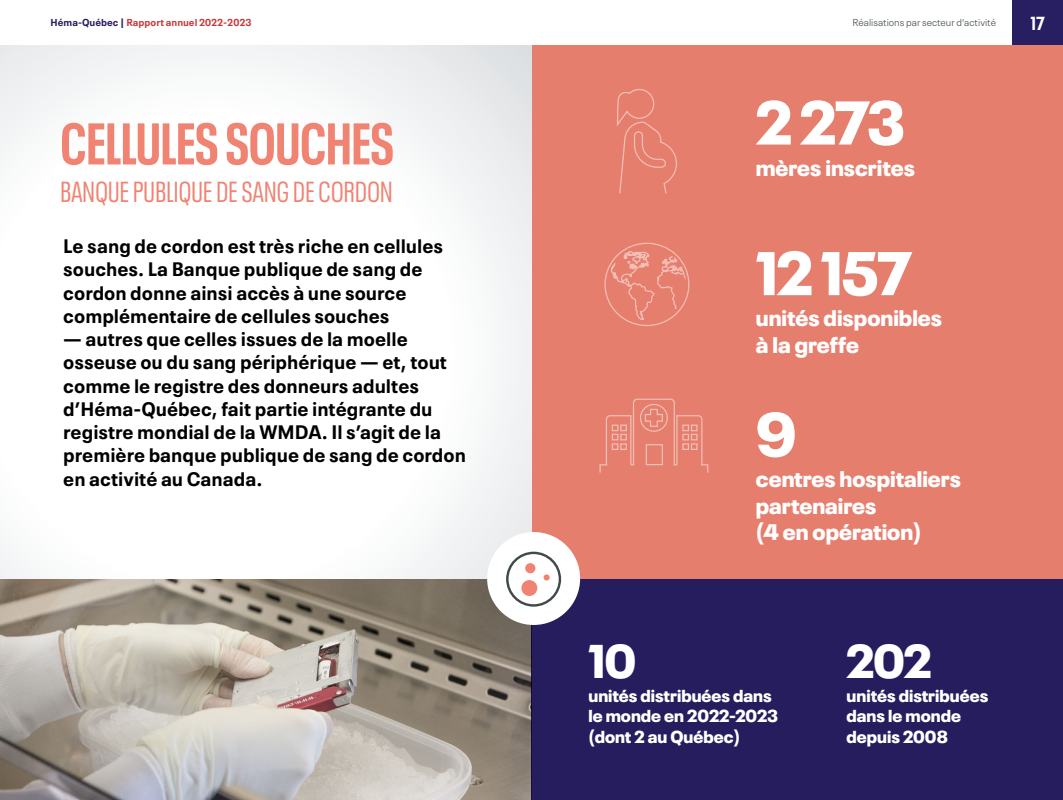
<style>
.page{position:relative;width:1063px;height:800px;background:#fff}
.page>*{position:absolute;margin:0;border:0;box-sizing:border-box;transform-origin:0 0}
.t1{font:900 61.06px "Neue Plak";letter-spacing:-.025em;color:#fff}
.t2{font:700 condensed 58.19px "Neue Plak";color:#f08372}
.t3{font:900 46.94px "Neue Plak";color:#fff}
.t4{font:condensed 28.75px "Neue Plak";letter-spacing:.01em;color:#f08372}
.t5{font:900 22.38px/26.4px "Neue Plak";color:#fff}
.t6{font:700 19.38px/23.2px "Neue Plak Text";color:#000}
.t7{font:700 condensed 18.75px "Neue Plak";color:#fff}
.t8{font:900 17.19px/20.3px "Neue Plak";color:#fff}
.t9{font:700 10px "Neue Plak Text";color:#c53a3d}
.t10{font:300 10px "Neue Plak Text";color:#40494c}
.s1{color:#271f61}
</style>
<div class="page">
<img style="left:0;top:579px;width:531px;height:221px">
<div style="left:531px;top:45px;width:531px;height:534px;background:#e67e6e"></div>
<div style="left:531px;top:579px;width:531px;height:221px;background:#271f61"></div>
<svg style="left:0;top:45px;width:531px;height:534px"></svg>
<div style="left:487px;top:532px;width:93px;height:93px;background:#fff;border-radius:50%"></div>
<svg style="left:506px;top:552px;width:55px;height:55px"></svg>
<svg style="left:617px;top:89px;width:60px;height:105px"></svg>
<svg style="left:604px;top:242px;width:86px;height:84px"></svg>
<svg style="left:599px;top:398px;width:110px;height:75px"></svg>
<div style="left:1012px;top:0;width:50px;height:45px;background:#271f61"></div>
<p class="t9" style="left:51px;top:15px;width:202px"><span class="s1">Héma-Québec |</span> Rapport annuel 2022-2023</p>
<p class="t10" style="left:852px;top:15px;width:145px">Réalisations par secteur d'activité</p>
<p class="t7" style="left:1030px;top:9px;width:16px">17</p>
<h2 class="t2" style="left:60px;top:102px;width:335px">CELLULES SOUCHES</h2>
<h3 class="t4" style="left:60px;top:172px;width:333px">BANQUE PUBLIQUE DE SANG DE CORDON</h3>
<p class="t6" style="left:63px;top:232px;width:381px">Le sang de cordon est très riche en cellules souches. La Banque publique de sang de cordon donne ainsi accès à une source complémentaire de cellules souches</p>
<p class="t6" style="left:63px;top:325px;width:404px">— autres que celles issues de la moelle osseuse ou du sang périphérique — et, tout comme le registre des donneurs adultes d’Héma‑Québec, fait partie intégrante du registre mondial de la WMDA. Il s’agit de la première banque publique de sang de cordon en activité au Canada.</p>
<h1 class="t1" style="left:756px;top:73px;width:151px">2 273</h1>
<p class="t5" style="left:756px;top:152px;width:161px">mères inscrites</p>
<h1 class="t1" style="left:756px;top:224px;width:158px">12 157</h1>
<p class="t5" style="left:756px;top:302px;width:188px">unités disponibles à la greffe</p>
<h1 class="t1" style="left:756px;top:385px;width:42px">9</h1>
<p class="t5" style="left:756px;top:464px;width:207px">centres hospitaliers partenaires<br>(4 en opération)</p>
<h3 class="t3" style="left:588px;top:623px;width:49px">10</h3>
<p class="t8" style="left:588px;top:684px;width:191px">unités distribuées dans le monde en 2022‑2023 (dont 2 au Québec)</p>
<h3 class="t3" style="left:846px;top:623px;width:87px">202</h3>
<p class="t8" style="left:846px;top:684px;width:143px">unités distribuées dans le monde depuis 2008</p>
</div>
